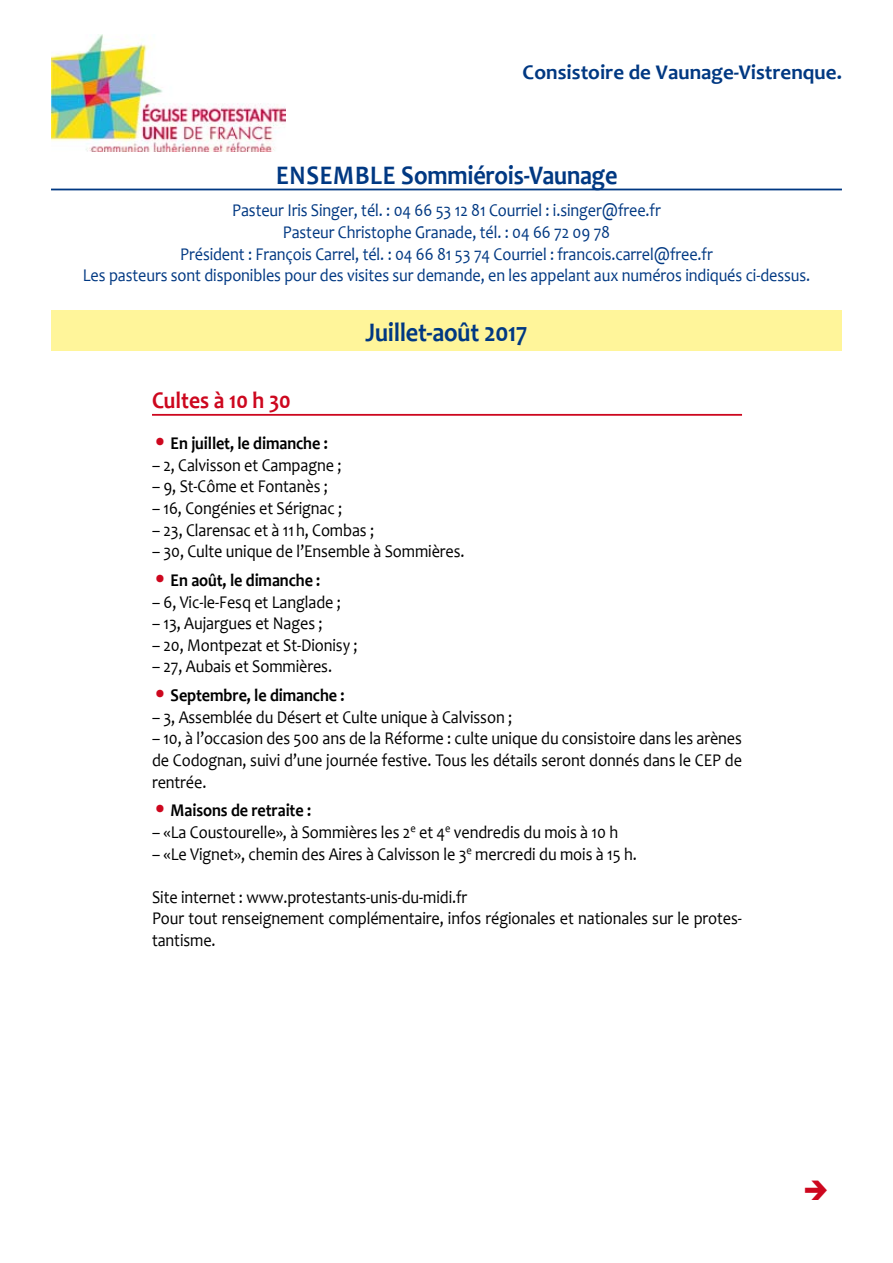
<style>
.page{position:relative;width:893px;height:1263px;background:#fff}
.page>*{position:absolute;margin:0;border:0;box-sizing:border-box;transform-origin:0 0}
.t1{font:700 27px "Candara";letter-spacing:-.01em;color:#003882;scale:.9 1}
.t2{font:700 24px "Candara";color:#cd071e;scale:.9 1}
.t3{font:700 21px "Candara";color:#003882}
.t4{font:18px/21.6px "Candara";letter-spacing:-.005em;color:#000;text-align:justify;scale:.9 1}
.t5{font:18px/21.6px "Candara";letter-spacing:-.005em;color:#003882;text-align:center;scale:.9 1}
.t6{font:700 18px "Candara";letter-spacing:-.005em;color:#000;scale:.9 1}
.s1{font-weight:400;font-size:24px;color:#cd071e}
</style>
<div class="page">
<hr style="left:152px;top:414px;width:590px;height:2px;background:#cd071e">
<div style="left:51px;top:310px;width:791px;height:41px;background:#fff59a"></div>
<hr style="left:51px;top:189px;width:791px;height:1px;background:#003882">
<img style="left:51px;top:34px;width:234px;height:117px">
<p class="t3" style="left:523px;top:60px;width:321px">Consistoire de Vaunage-Vistrenque.</p>
<h1 class="t1" style="left:276px;top:159px;width:381px">Ensem ble Sommiérois-Vaunage</h1>
<p class="t5" style="left:83px;top:200px;width:810px">Pasteur Iris Singer, tél. : 04 66 53 12 81 Courriel : i.singer@free.fr<br>Pasteur Christophe Granade, tél. : 04 66 72 09 78<br>Président : François Carrel, tél. : 04 66 81 53 74 Courriel : francois.carrel@free.fr<br>Les pasteurs sont disponibles pour des visites sur demande, en les appelant aux numéros indiqués ci-dessus.</p>
<h1 class="t1" style="left:366px;top:316px;width:181px">Juillet-août 2017</h1>
<h2 class="t2" style="left:152px;top:385px;width:156px">Cultes à 10 h 30</h2>
<p class="t6" style="left:152px;top:432px;width:197px"><span class="s1">•</span> En juillet, le dimanche :</p>
<p class="t4" style="left:152px;top:454px;width:212px">– 2, Calvisson et Campagne ;</p>
<p class="t4" style="left:152px;top:476px;width:197px">– 9, St-Côme et Fontanès ;</p>
<p class="t4" style="left:152px;top:497px;width:213px">– 16, Congénies et Sérignac ;</p>
<p class="t4" style="left:152px;top:519px;width:248px">– 23, Clarensac et à 11 h, Combas ;</p>
<p class="t4" style="left:152px;top:540px;width:349px">– 30, Culte unique de l’Ensemble à Sommières.</p>
<p class="t6" style="left:152px;top:569px;width:189px"><span class="s1">•</span> En août, le dimanche :</p>
<p class="t4" style="left:152px;top:591px;width:211px">– 6, Vic-le-Fesq et Langlade ;</p>
<p class="t4" style="left:152px;top:612px;width:191px">– 13, Aujargues et Nages ;</p>
<p class="t4" style="left:152px;top:634px;width:230px">– 20, Montpezat et St-Dionisy ;</p>
<p class="t4" style="left:152px;top:656px;width:202px">– 27, Aubais et Sommières.</p>
<p class="t6" style="left:152px;top:684px;width:216px"><span class="s1">•</span> Septembre, le dimanche :</p>
<p class="t4" style="left:152px;top:706px;width:402px">– 3, Assemblée du Désert et Culte unique à Calvisson ;</p>
<p class="t4" style="left:152px;top:728px;width:657px">– 10, à l’occasion des 500 ans de la Réforme : culte unique du consistoire dans les arènes de Codognan, suivi d’une journée festive. Tous les détails seront donnés dans le CEP de rentrée.</p>
<p class="t6" style="left:152px;top:800px;width:178px"><span class="s1">•</span> Maisons de retraite :</p>
<p class="t4" style="left:152px;top:821px;width:519px">– «La Coustourelle», à Sommières les 2<sup>e</sup> et 4<sup>e</sup> vendredis du mois à 10 h</p>
<p class="t4" style="left:152px;top:843px;width:540px">– «Le Vignet», chemin des Aires à Calvisson le 3<sup>e</sup> mercredi du mois à 15 h.</p>
<p class="t4" style="left:152px;top:886px;width:657px;text-align:left">Site internet : www.protestants-unis-du-midi.fr<br>Pour tout renseignement complémentaire, infos régionales et nationales sur le protes&shy;tantisme.</p>
</div>
